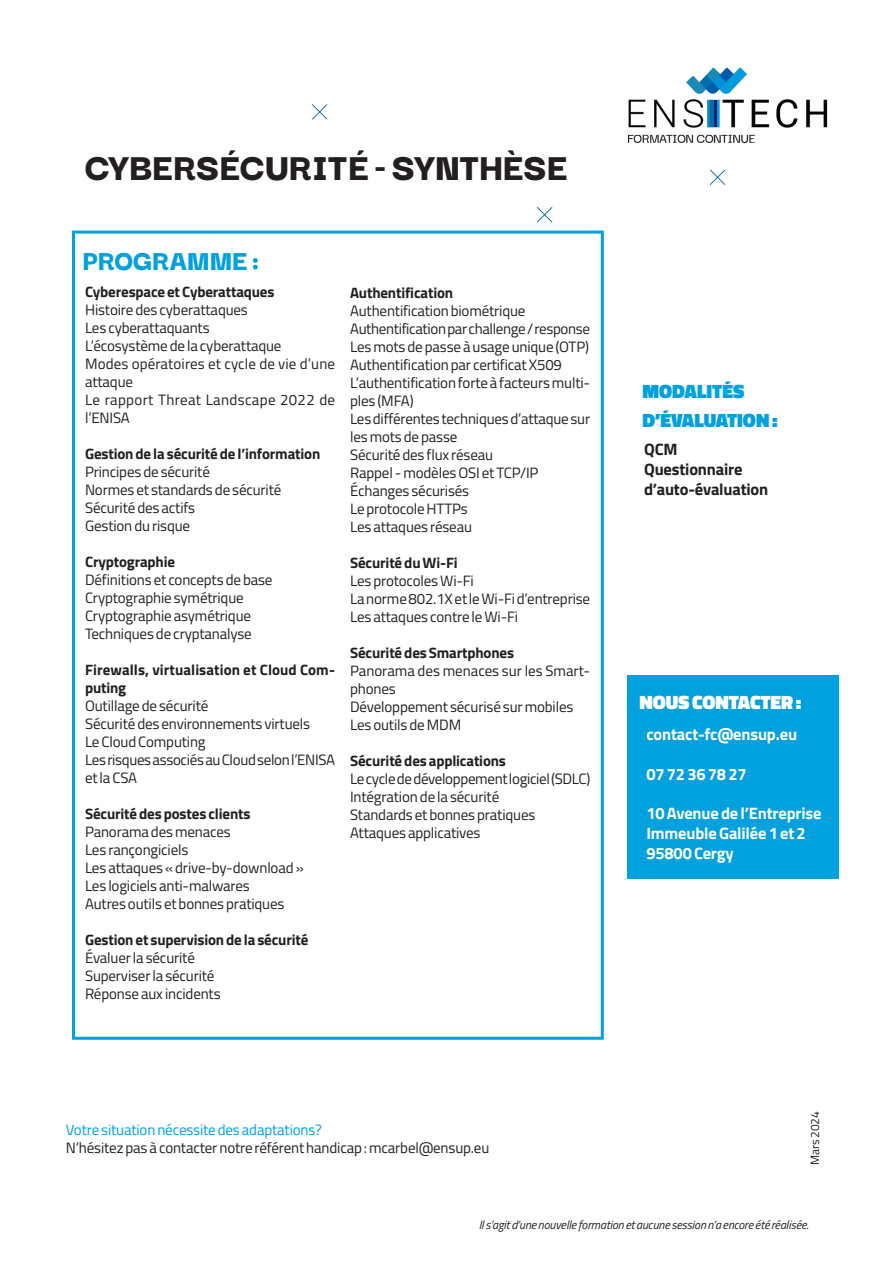
<style>
.page{position:relative;width:893px;height:1263px;background:#fff}
.page>*{position:absolute;margin:0;border:0;box-sizing:border-box;transform-origin:0 0}
.OK_Titre_1{font:900 40.5px "Darker Grotesque";letter-spacing:-.01em;color:#231f20}
.OK_Titre_1_bis{font:900 30px "Darker Grotesque";letter-spacing:-.01em;color:#00a1dc}
.OK_Titre_1_bis-2{font:900 19.5px/28.5px "Titillium Web";color:#00a1dc}
.OK_Titre_2{font:900 19.5px "Titillium Web";color:#fff}
.OK_texte_courant_drap{font:700 16.5px "Titillium";letter-spacing:-.01em;color:#fff}
.OK_texte_courant_drap-2{font:700 16.5px "Titillium";letter-spacing:-.01em;color:#231f20}
.OK_txt_courant_justif{font:15px/18px "Titillium";letter-spacing:-.01em;color:#231f20}
.OK_txt_courant_justif-2{font:700 15px/18px "Titillium";letter-spacing:-.01em;color:#231f20}
.OK_texte_courant_drap-3{font:15px "Titillium";letter-spacing:-.01em;color:#231f20}
.OK_texte_courant_drap-4{font:15px "Titillium";letter-spacing:-.01em;color:#00a1dc}
.OK_txt_courant_justif-3{font:15px/18px "Titillium";letter-spacing:.02em;color:#231f20}
.OK_texte_courant_drap-5{font:italic 12px "Titillium";letter-spacing:-.01em;color:#231f20}
.OK_texte_courant_drap-6{font:12px "Titillium";letter-spacing:-.01em;color:#231f20}
</style>
<div class="page">
<svg style="left:312px;top:104px;width:15px;height:16px"></svg>
<img style="left:628px;top:67px;width:200px;height:76px">
<svg style="left:710px;top:169px;width:15px;height:16px"></svg>
<div style="left:72px;top:231px;width:532px;height:809px;border:3px solid #00a1dc"></div>
<svg style="left:537px;top:207px;width:15px;height:15px"></svg>
<div style="left:627px;top:676px;width:212px;height:203px;background:#00a1dc"></div>
<p class="OK_Titre_1" style="left:85px;top:141px;width:484px">CYBERSÉCURITÉ - SYNTHÈSE</p>
<p class="OK_Titre_1_bis" style="left:82px;top:241px;width:179px">PROGRAMME :</p>
<p class="OK_txt_courant_justif-2" style="left:85px;top:282px;width:191px">Cyberespace et Cyberattaques</p>
<p class="OK_txt_courant_justif" style="left:85px;top:300px;width:164px">Histoire des cyberattaques</p>
<p class="OK_txt_courant_justif" style="left:85px;top:318px;width:126px">Les cyberattaquants</p>
<p class="OK_txt_courant_justif" style="left:85px;top:336px;width:198px">L’écosystème de la cyberattaque</p>
<p class="OK_txt_courant_justif" style="left:85px;top:354px;width:251px">Modes opératoires et cycle de vie d’une attaque</p>
<p class="OK_txt_courant_justif-3" style="left:85px;top:390px;width:252px">Le rapport Threat Landscape 2022 de l’ENISA</p>
<p class="OK_txt_courant_justif-2" style="left:85px;top:444px;width:237px">Gestion de la sécurité de l’information</p>
<p class="OK_txt_courant_justif" style="left:85px;top:462px;width:126px">Principes de sécurité</p>
<p class="OK_txt_courant_justif" style="left:85px;top:480px;width:198px">Normes et standards de sécurité</p>
<p class="OK_txt_courant_justif" style="left:85px;top:498px;width:112px">Sécurité des actifs</p>
<p class="OK_txt_courant_justif" style="left:85px;top:516px;width:107px">Gestion du risque</p>
<p class="OK_txt_courant_justif-2" style="left:85px;top:552px;width:92px">Cryptographie</p>
<p class="OK_txt_courant_justif" style="left:85px;top:570px;width:189px">Définitions et concepts de base</p>
<p class="OK_txt_courant_justif" style="left:85px;top:588px;width:160px">Cryptographie symétrique</p>
<p class="OK_txt_courant_justif" style="left:85px;top:606px;width:168px">Cryptographie asymétrique</p>
<p class="OK_txt_courant_justif" style="left:85px;top:624px;width:168px">Techniques de cryptanalyse</p>
<p class="OK_txt_courant_justif-2" style="left:85px;top:660px;width:252px">Firewalls, virtualisation et Cloud Com&shy;puting</p>
<p class="OK_txt_courant_justif" style="left:85px;top:696px;width:125px">Outillage de sécurité</p>
<p class="OK_txt_courant_justif" style="left:85px;top:714px;width:227px">Sécurité des environnements virtuels</p>
<p class="OK_txt_courant_justif" style="left:85px;top:732px;width:122px">Le Cloud Computing</p>
<p class="OK_txt_courant_justif" style="left:85px;top:750px;width:251px">Les risques associés au Cloud selon l’ENISA et la CSA</p>
<p class="OK_txt_courant_justif-2" style="left:85px;top:804px;width:167px">Sécurité des postes clients</p>
<p class="OK_txt_courant_justif" style="left:85px;top:822px;width:147px">Panorama des menaces</p>
<p class="OK_txt_courant_justif" style="left:85px;top:840px;width:105px">Les rançongiciels</p>
<p class="OK_txt_courant_justif" style="left:85px;top:858px;width:220px">Les attaques « drive-by-download »</p>
<p class="OK_txt_courant_justif" style="left:85px;top:876px;width:166px">Les logiciels anti-malwares</p>
<p class="OK_txt_courant_justif" style="left:85px;top:894px;width:201px">Autres outils et bonnes pratiques</p>
<p class="OK_txt_courant_justif-2" style="left:85px;top:930px;width:225px">Gestion et supervision de la sécurité</p>
<p class="OK_txt_courant_justif" style="left:85px;top:948px;width:111px">Évaluer la sécurité</p>
<p class="OK_txt_courant_justif" style="left:85px;top:966px;width:131px">Superviser la sécurité</p>
<p class="OK_txt_courant_justif" style="left:85px;top:984px;width:137px">Réponse aux incidents</p>
<p class="OK_txt_courant_justif-2" style="left:350px;top:283px;width:105px">Authentification</p>
<p class="OK_txt_courant_justif" style="left:350px;top:301px;width:177px">Authentification biométrique</p>
<p class="OK_txt_courant_justif" style="left:350px;top:319px;width:242px">Authentification par challenge / response</p>
<p class="OK_txt_courant_justif" style="left:350px;top:337px;width:240px">Les mots de passe à usage unique (OTP)</p>
<p class="OK_txt_courant_justif" style="left:350px;top:355px;width:213px">Authentification par certificat X509</p>
<p class="OK_txt_courant_justif" style="left:350px;top:373px;width:242px">L’authentification forte à facteurs multi&shy;ples (MFA)</p>
<p class="OK_txt_courant_justif" style="left:350px;top:409px;width:242px">Les différentes techniques d’attaque sur les mots de passe</p>
<p class="OK_txt_courant_justif" style="left:350px;top:445px;width:144px">Sécurité des flux réseau</p>
<p class="OK_txt_courant_justif" style="left:350px;top:463px;width:190px">Rappel - modèles OSI et TCP/IP</p>
<p class="OK_txt_courant_justif" style="left:350px;top:481px;width:121px">Échanges sécurisés</p>
<p class="OK_txt_courant_justif" style="left:350px;top:499px;width:119px">Le protocole HTTPs</p>
<p class="OK_txt_courant_justif" style="left:350px;top:517px;width:123px">Les attaques réseau</p>
<p class="OK_txt_courant_justif-2" style="left:350px;top:553px;width:109px">Sécurité du Wi-Fi</p>
<p class="OK_txt_courant_justif" style="left:350px;top:571px;width:125px">Les protocoles Wi-Fi</p>
<p class="OK_txt_courant_justif" style="left:350px;top:589px;width:242px">La norme 802.1X et le Wi-Fi d’entreprise</p>
<p class="OK_txt_courant_justif" style="left:350px;top:607px;width:170px">Les attaques contre le Wi-Fi</p>
<p class="OK_txt_courant_justif-2" style="left:350px;top:643px;width:166px">Sécurité des Smartphones</p>
<p class="OK_txt_courant_justif" style="left:350px;top:661px;width:242px">Panorama des menaces sur les Smart&shy;phones</p>
<p class="OK_txt_courant_justif" style="left:350px;top:697px;width:225px">Développement sécurisé sur mobiles</p>
<p class="OK_txt_courant_justif" style="left:350px;top:715px;width:113px">Les outils de MDM</p>
<p class="OK_txt_courant_justif-2" style="left:350px;top:751px;width:157px">Sécurité des applications</p>
<p class="OK_txt_courant_justif" style="left:350px;top:769px;width:242px">Le cycle de développement logiciel (SDLC)</p>
<p class="OK_txt_courant_justif" style="left:350px;top:787px;width:151px">Intégration de la sécurité</p>
<p class="OK_txt_courant_justif" style="left:350px;top:805px;width:187px">Standards et bonnes pratiques</p>
<p class="OK_txt_courant_justif" style="left:350px;top:823px;width:132px">Attaques applicatives</p>
<p class="OK_texte_courant_drap-4" style="left:66px;top:1119px;width:257px">Votre situation nécessite des adaptations?</p>
<p class="OK_texte_courant_drap-3" style="left:66px;top:1137px;width:425px">N’hésitez pas à contacter notre référent handicap : mcarbel@ensup.eu</p>
<p class="OK_Titre_1_bis-2" style="left:643px;top:377px;width:137px">MODALITÉS<br>D’ÉVALUATION :</p>
<p class="OK_texte_courant_drap-2" style="left:644px;top:437px;width:35px">QCM</p>
<p class="OK_texte_courant_drap-2" style="left:644px;top:457px;width:100px">Questionnaire</p>
<p class="OK_texte_courant_drap-2" style="left:644px;top:476px;width:126px">d’auto-évaluation</p>
<p class="OK_Titre_2" style="left:639px;top:688px;width:164px">NOUS CONTACTER :</p>
<p class="OK_texte_courant_drap" style="left:646px;top:722px;width:152px">contact-fc@ensup.eu</p>
<p class="OK_texte_courant_drap" style="left:646px;top:761px;width:102px">07 72 36 78 27</p>
<p class="OK_texte_courant_drap" style="left:646px;top:801px;width:177px">10 Avenue de l’Entreprise</p>
<p class="OK_texte_courant_drap" style="left:646px;top:821px;width:161px">Immeuble Galilée 1 et 2</p>
<p class="OK_texte_courant_drap" style="left:646px;top:840px;width:89px">95800 Cergy</p>
<p class="OK_texte_courant_drap-6" style="left:806px;top:1165px;width:55px;rotate:-90deg">Mars 2024</p>
<p class="OK_texte_courant_drap-5" style="left:479px;top:1216px;width:331px">Il s’agit d’une nouvelle formation et aucune session n’a encore été réalisée.</p>
</div>
